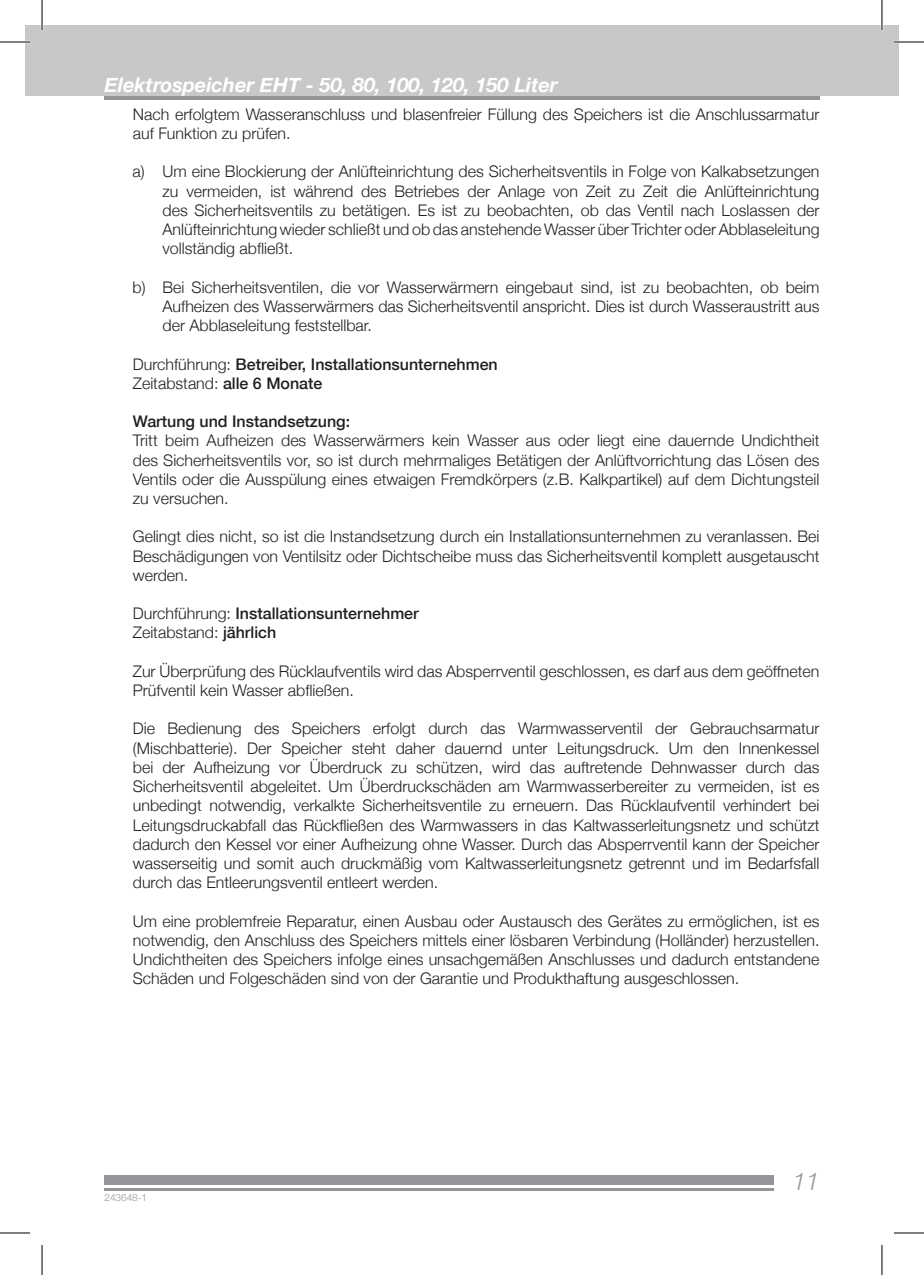
<style>
.page{position:relative;width:924px;height:1275px;background:#fff}
.page>*{position:absolute;margin:0;border:0;box-sizing:border-box;transform-origin:0 0}
.t1{font:italic 300 24px "Helvetica Neue";color:#939598}
.t2{font:italic 700 20px "Helvetica Neue";color:#fff}
.t3{font:300 16px/19.2px "Helvetica Neue";color:#231f20;text-align:justify}
.t4{font:500 16px/19.2px "Helvetica Neue";color:#231f20}
.t5{font:300 10px "Helvetica Neue";color:#939598}
.s1{font-weight:300}
</style>
<div class="page">
<div style="left:42px;top:25px;width:856px;height:71px;background:#c7c8ca"></div>
<div style="left:25px;top:25px;width:17px;height:71px;background:#c7c8ca"></div>
<hr style="left:104px;top:96px;width:715px;height:4px;background:#939598">
<div style="left:104px;top:1174px;width:669px;height:10px;background:#939598"></div>
<hr style="left:104px;top:1188px;width:669px;height:3px;background:#939598">
<hr style="left:0;top:41px;width:30px;height:2px;background:#fff">
<hr style="left:893px;top:41px;width:30px;height:2px;background:#fff">
<hr style="left:41px;top:0;width:2px;height:30px;background:#fff">
<hr style="left:880px;top:0;width:2px;height:30px;background:#fff">
<hr style="left:0;top:42px;width:30px;height:1px;background:#000">
<hr style="left:893px;top:42px;width:30px;height:1px;background:#000">
<hr style="left:0;top:1232px;width:30px;height:1px;background:#000">
<hr style="left:893px;top:1232px;width:30px;height:1px;background:#000">
<hr style="left:42px;top:0;width:1px;height:30px;background:#000">
<hr style="left:42px;top:1245px;width:1px;height:30px;background:#000">
<hr style="left:881px;top:0;width:1px;height:30px;background:#000">
<hr style="left:881px;top:1245px;width:1px;height:30px;background:#000">
<p class="t2" style="left:104px;top:73px;width:454px">Elektrospeicher EHT - 50, 80, 100, 120, 150 Liter</p>
<p class="t3" style="left:133px;top:104px;width:688px">Nach erfolgtem Wasseranschluss und blasenfreier Füllung des Speichers ist die Anschlussarmatur auf Funktion zu prüfen.</p>
<p class="t3" style="left:162px;top:162px;width:658px;text-indent:-30px">a) Um eine Blockierung der Anlüfteinrichtung des Sicherheitsventils in Folge von Kalkabsetzungen zu vermeiden, ist während des Betriebes der Anlage von Zeit zu Zeit die Anlüfteinrichtung des Sicherheitsventils zu betätigen. Es ist zu beobachten, ob das Ventil nach Loslassen der Anlüfteinrichtung wieder schließt und ob das anstehende Wasser über Trichter oder Abblaseleitung vollständig abfließt.</p>
<p class="t3" style="left:162px;top:277px;width:658px;text-indent:-30px">b) Bei Sicherheitsventilen, die vor Wasserwärmern eingebaut sind, ist zu beobachten, ob beim Aufheizen des Wasserwärmers das Sicherheitsventil anspricht. Dies ist durch Wasseraustritt aus der Abblaseleitung feststellbar.</p>
<p class="t4" style="left:133px;top:354px;width:366px"><span class="s1">Durchführung:</span> Betreiber, Installationsunternehmen<br><span class="s1">Zeitabstand:</span> alle 6 Monate</p>
<p class="t4" style="left:133px;top:411px;width:219px">Wartung und Instandsetzung:</p>
<p class="t3" style="left:133px;top:431px;width:687px">Tritt beim Aufheizen des Wasserwärmers kein Wasser aus oder liegt eine dauernde Undichtheit des Sicherheitsventils vor, so ist durch mehrmaliges Betätigen der Anlüftvorrichtung das Lösen des Ventils oder die Ausspülung eines etwaigen Fremdkörpers (z.B. Kalkpartikel) auf dem Dichtungsteil zu versuchen.</p>
<p class="t3" style="left:133px;top:527px;width:688px">Gelingt dies nicht, so ist die Instandsetzung durch ein Installationsunternehmen zu veranlassen. Bei Beschädigungen von Ventilsitz oder Dichtscheibe muss das Sicherheitsventil komplett ausgetauscht werden.</p>
<p class="t4" style="left:133px;top:603px;width:287px"><span class="s1">Durchführung:</span> Installationsunternehmer<br><span class="s1">Zeitabstand:</span> jährlich</p>
<p class="t3" style="left:133px;top:661px;width:688px">Zur Überprüfung des Rücklaufventils wird das Absperrventil geschlossen, es darf aus dem geöffneten<br>Prüfventil kein Wasser abfließen.</p>
<p class="t3" style="left:133px;top:719px;width:688px">Die Bedienung des Speichers erfolgt durch das Warmwasserventil der Gebrauchsarmatur (Mischbatterie). Der Speicher steht daher dauernd unter Leitungsdruck. Um den Innenkessel bei der Aufheizung vor Überdruck zu schützen, wird das auftretende Dehnwasser durch das Sicherheitsventil abgeleitet. Um Überdruckschäden am Warmwasserbereiter zu vermeiden, ist es unbedingt notwendig, verkalkte Sicherheitsventile zu erneuern. Das Rücklaufventil verhindert bei Leitungsdruckabfall das Rückfließen des Warmwassers in das Kaltwasserleitungsnetz und schützt dadurch den Kessel vor einer Aufheizung ohne Wasser. Durch das Absperrventil kann der Speicher wasserseitig und somit auch druckmäßig vom Kaltwasserleitungsnetz getrennt und im Bedarfsfall durch das Entleerungsventil entleert werden.</p>
<p class="t3" style="left:133px;top:911px;width:688px">Um eine problemfreie Reparatur, einen Ausbau oder Austausch des Gerätes zu ermöglichen, ist es notwendig, den Anschluss des Speichers mittels einer lösbaren Verbindung (Holländer) herzustellen.<br>Undichtheiten des Speichers infolge eines unsachgemäßen Anschlusses und dadurch entstandene Schäden und Folgeschäden sind von der Garantie und Produkthaftung ausgeschlossen.</p>
<p class="t5" style="left:104px;top:1191px;width:44px">243648-1</p>
<h1 class="t1" style="left:792px;top:1167px;width:28px">11</h1>
</div>
